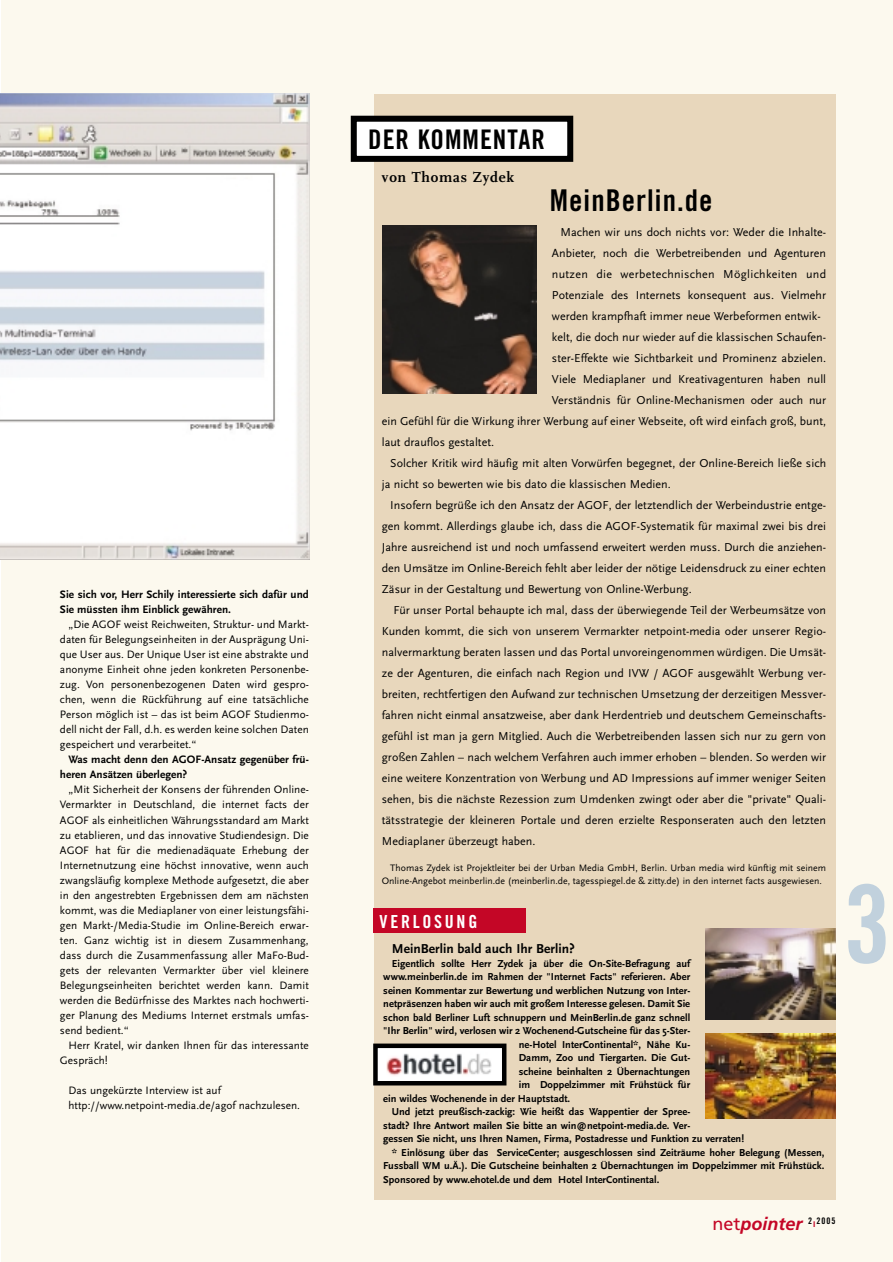
<style>
.page{position:relative;width:893px;height:1262px;background:#fff}
.page>*{position:absolute;margin:0;border:0;box-sizing:border-box;transform-origin:0 0}
.t1{font:108px "Trade Gothic Bold Cond Twenty";color:#c1d1dd}
.t2{font:30px "Trade Gothic Bold Cond Twenty";letter-spacing:.035em;color:#000}
.t3{font:27px "Trade Gothic Bold Cond Twenty";letter-spacing:.035em;color:#000}
.t4{font:italic 700 18px "Frutiger";color:#c40626}
.t5{font:18px "Trade Gothic Bold Cond Twenty";letter-spacing:.15em;color:#fff}
.t6{font:700 15px "Scala";letter-spacing:.05em;color:#000}
.t7{font:700 13.5px "Scala Sans";letter-spacing:.005em;color:#000}
.t8{font:12px "Scala Sans";letter-spacing:.005em;color:#000}
.t9{font:12px "Scala Sans";letter-spacing:.025em;color:#000}
.t10{font:11.25px/15px "Scala Sans";letter-spacing:.005em;color:#000;text-align:justify}
.t11{font:700 11.25px/15px "Scala Sans";letter-spacing:.005em;color:#000}
.t12{font:700 10.5px "Scala Sans";letter-spacing:.005em;color:#000}
.t13{font:9.75px/13.5px "Scala Sans";letter-spacing:.005em;color:#000}
.s1{font-weight:400;font-style:normal}
</style>
<div class="page">
<div style="left:1px;top:0;width:891px;height:1262px;background:#fcf9ee"></div>
<img style="left:0;top:94px;width:309px;height:465px">
<div style="left:373px;top:94px;width:462px;height:1105px;background:#e8d7bc"></div>
<div style="left:354px;top:119px;width:216px;height:40px;background:#fff"></div>
<div style="left:351px;top:116px;width:222px;height:46px;border:6px solid #000"></div>
<div style="left:373px;top:908px;width:152px;height:25px;background:#c40626"></div>
<img style="left:705px;top:1033px;width:130px;height:85px">
<div style="left:375px;top:1045px;width:129px;height:38px;background:#fff"></div>
<div style="left:373px;top:1043px;width:133px;height:42px;border:4px solid #000"></div>
<img style="left:387px;top:1053px;width:104px;height:23px">
<img style="left:705px;top:928px;width:130px;height:91px">
<img style="left:382px;top:226px;width:154px;height:167px">
<p class="t11" style="left:60px;top:588px;width:250px">Sie sich vor, Herr Schily interessierte sich dafür und<br>Sie müssten ihm Einblick gewähren.</p>
<p class="t10" style="left:60px;top:618px;width:250px;text-indent:9px">„Die AGOF weist Reichweiten, Struktur- und Markt&shy;daten für Belegungseinheiten in der Ausprägung Uni&shy;que User aus. Der Unique User ist eine abstrakte und anonyme Einheit ohne jeden konkreten Personenbe&shy;zug. Von personenbezogenen Daten wird gespro&shy;chen, wenn die Rückführung auf eine tatsächliche Person möglich ist – das ist beim AGOF Studienmo&shy;dell nicht der Fall, d.h. es werden keine solchen Daten gespeichert und verarbeitet.“</p>
<p class="t11" style="left:60px;top:753px;width:250px;text-indent:9px">Was macht denn den AGOF-Ansatz gegenüber frü&shy;heren Ansätzen überlegen?</p>
<p class="t10" style="left:60px;top:783px;width:250px;text-indent:9px">„Mit Sicherheit der Konsens der führenden Online-Vermarkter in Deutschland, die internet facts der AGOF als einheitlichen Währungsstandard am Markt zu etablieren, und das innovative Studiendesign. Die AGOF hat für die medienadäquate Erhebung der Internetnutzung eine höchst innovative, wenn auch zwangsläufig komplexe Methode aufgesetzt, die aber in den angestrebten Ergebnissen dem am nächsten kommt, was die Mediaplaner von einer leistungsfähi&shy;gen Markt-/Media-Studie im Online-Bereich erwar&shy;ten. Ganz wichtig ist in diesem Zusammenhang, dass durch die Zusammenfassung aller MaFo-Bud&shy;gets der relevanten Vermarkter über viel kleinere Belegungseinheiten berichtet werden kann. Damit werden die Bedürfnisse des Marktes nach hochwerti&shy;ger Planung des Mediums Internet erstmals umfas&shy;send bedient.“</p>
<p class="t10" style="left:60px;top:1038px;width:250px;text-indent:9px">Herr Kratel, wir danken Ihnen für das interessante<br>Gespräch!</p>
<p class="t10" style="left:68px;top:1083px;width:233px">Das ungekürzte Interview ist auf http://www.netpoint-media.de/agof nachzulesen.</p>
<h3 class="t3" style="left:368px;top:129px;width:178px">DER KOMMENTAR</h3>
<p class="t6" style="left:382px;top:171px;width:134px">von Thomas Zydek</p>
<h2 class="t2" style="left:550px;top:189px;width:164px">MeinBerlin.de</h2>
<p class="t8" style="left:560px;top:226px;width:267px">Machen wir uns doch nichts vor: Weder die Inhalte-</p>
<p class="t8" style="left:552px;top:247px;width:276px">Anbieter, noch die Werbetreibenden und Agenturen</p>
<p class="t9" style="left:552px;top:268px;width:276px">nutzen die werbetechnischen Möglichkeiten und</p>
<p class="t8" style="left:552px;top:289px;width:276px">Potenziale des Internets konsequent aus. Vielmehr</p>
<p class="t8" style="left:552px;top:310px;width:270px">werden krampfhaft immer neue Werbeformen entwik-</p>
<p class="t8" style="left:552px;top:331px;width:276px">kelt, die doch nur wieder auf die klassischen Schaufen-</p>
<p class="t8" style="left:552px;top:352px;width:276px">ster-Effekte wie Sichtbarkeit und Prominenz abzielen.</p>
<p class="t8" style="left:552px;top:373px;width:276px">Viele Mediaplaner und Kreativagenturen haben null</p>
<p class="t8" style="left:552px;top:394px;width:276px">Verständnis für Online-Mechanismen oder auch nur</p>
<p class="t8" style="left:382px;top:415px;width:446px">ein Gefühl für die Wirkung ihrer Werbung auf einer Webseite, oft wird einfach groß, bunt,</p>
<p class="t8" style="left:382px;top:436px;width:114px">laut drauflos gestaltet.</p>
<p class="t8" style="left:390px;top:457px;width:437px">Solcher Kritik wird häufig mit alten Vorwürfen begegnet, der Online-Bereich ließe sich</p>
<p class="t8" style="left:382px;top:478px;width:290px">ja nicht so bewerten wie bis dato die klassischen Medien.</p>
<p class="t8" style="left:390px;top:499px;width:437px">Insofern begrüße ich den Ansatz der AGOF, der letztendlich der Werbeindustrie entge-</p>
<p class="t8" style="left:382px;top:520px;width:446px">gen kommt. Allerdings glaube ich, dass die AGOF-Systematik für maximal zwei bis drei</p>
<p class="t8" style="left:382px;top:541px;width:446px">Jahre ausreichend ist und noch umfassend erweitert werden muss. Durch die anziehen-</p>
<p class="t8" style="left:382px;top:562px;width:446px">den Umsätze im Online-Bereich fehlt aber leider der nötige Leidensdruck zu einer echten</p>
<p class="t8" style="left:382px;top:583px;width:311px">Zäsur in der Gestaltung und Bewertung von Online-Werbung.</p>
<p class="t8" style="left:393px;top:604px;width:434px">Für unser Portal behaupte ich mal, dass der überwiegende Teil der Werbeumsätze von</p>
<p class="t8" style="left:382px;top:625px;width:446px">Kunden kommt, die sich von unserem Vermarkter netpoint-media oder unserer Regio-</p>
<p class="t8" style="left:382px;top:646px;width:446px">nalvermarktung beraten lassen und das Portal unvoreingenommen würdigen. Die Umsät-</p>
<p class="t8" style="left:382px;top:667px;width:446px">ze der Agenturen, die einfach nach Region und IVW / AGOF ausgewählt Werbung ver-</p>
<p class="t8" style="left:382px;top:688px;width:446px">breiten, rechtfertigen den Aufwand zur technischen Umsetzung der derzeitigen Messver-</p>
<p class="t8" style="left:382px;top:709px;width:446px">fahren nicht einmal ansatzweise, aber dank Herdentrieb und deutschem Gemeinschafts-</p>
<p class="t8" style="left:382px;top:730px;width:446px">gefühl ist man ja gern Mitglied. Auch die Werbetreibenden lassen sich nur zu gern von</p>
<p class="t8" style="left:382px;top:751px;width:446px">großen Zahlen – nach welchem Verfahren auch immer erhoben – blenden. So werden wir</p>
<p class="t8" style="left:382px;top:772px;width:446px">eine weitere Konzentration von Werbung und AD Impressions auf immer weniger Seiten</p>
<p class="t8" style="left:382px;top:793px;width:446px">sehen, bis die nächste Rezession zum Umdenken zwingt oder aber die "private" Quali-</p>
<p class="t8" style="left:382px;top:814px;width:446px">tätsstrategie der kleineren Portale und deren erzielte Responseraten auch den letzten</p>
<p class="t8" style="left:382px;top:835px;width:155px">Mediaplaner überzeugt haben.</p>
<p class="t13" style="left:382px;top:862px;width:446px;text-indent:9px">Thomas Zydek ist Projektleiter bei der Urban Media GmbH, Berlin. Urban media wird künftig mit seinem<br>Online-Angebot meinberlin.de (meinberlin.de, tagesspiegel.de &amp; zitty.de) in den internet facts ausgewiesen.</p>
<h3 class="t5" style="left:379px;top:914px;width:99px">VERLOSUNG</h3>
<p class="t7" style="left:392px;top:945px;width:184px">MeinBerlin bald auch Ihr Berlin?</p>
<p class="t12" style="left:392px;top:960px;width:300px">Eigentlich sollte Herr Zydek ja über die On-Site-Befragung auf</p>
<p class="t12" style="left:383px;top:974px;width:308px">www.meinberlin.de im Rahmen der "Internet Facts" referieren. Aber</p>
<p class="t12" style="left:383px;top:987px;width:308px">seinen Kommentar zur Bewertung und werblichen Nutzung von Inter-</p>
<p class="t12" style="left:383px;top:1001px;width:308px">netpräsenzen haben wir auch mit großem Interesse gelesen. Damit Sie</p>
<p class="t12" style="left:383px;top:1014px;width:308px">schon bald Berliner Luft schnuppern und MeinBerlin.de ganz schnell</p>
<p class="t12" style="left:383px;top:1028px;width:308px">"Ihr Berlin" wird, verlosen wir 2 Wochenend-Gutscheine für das 5-Ster-</p>
<p class="t12" style="left:519px;top:1041px;width:173px">ne-Hotel InterContinental*, Nähe Ku-</p>
<p class="t12" style="left:519px;top:1055px;width:173px">Damm, Zoo und Tiergarten. Die Gut-</p>
<p class="t12" style="left:519px;top:1068px;width:173px">scheine beinhalten 2 Übernachtungen</p>
<p class="t12" style="left:519px;top:1082px;width:173px">im Doppelzimmer mit Frühstück für</p>
<p class="t12" style="left:383px;top:1095px;width:188px">ein wildes Wochenende in der Hauptstadt.</p>
<p class="t12" style="left:392px;top:1109px;width:300px">Und jetzt preußisch-zackig: Wie heißt das Wappentier der Spree-</p>
<p class="t12" style="left:383px;top:1122px;width:308px">stadt? Ihre Antwort mailen Sie bitte an win@netpoint-media.de. Ver-</p>
<p class="t12" style="left:383px;top:1136px;width:362px">gessen Sie nicht, uns Ihren Namen, Firma, Postadresse und Funktion zu verraten!</p>
<p class="t12" style="left:392px;top:1149px;width:434px">* Einlösung über das ServiceCenter; ausgeschlossen sind Zeiträume hoher Belegung (Messen,</p>
<p class="t12" style="left:383px;top:1163px;width:442px">Fussball WM u.Ä.). Die Gutscheine beinhalten 2 Übernachtungen im Doppelzimmer mit Frühstück.</p>
<p class="t12" style="left:383px;top:1176px;width:277px">Sponsored by www.ehotel.de und dem Hotel InterContinental.</p>
<h3 class="t4" style="left:712px;top:1216px;width:124px"><span class="s1">net</span>pointer <sup>2</sup><sup>ı</sup> <sup>2005</sup></h3>
<h1 class="t1" style="left:843px;top:884px;width:49px">3</h1>
</div>
